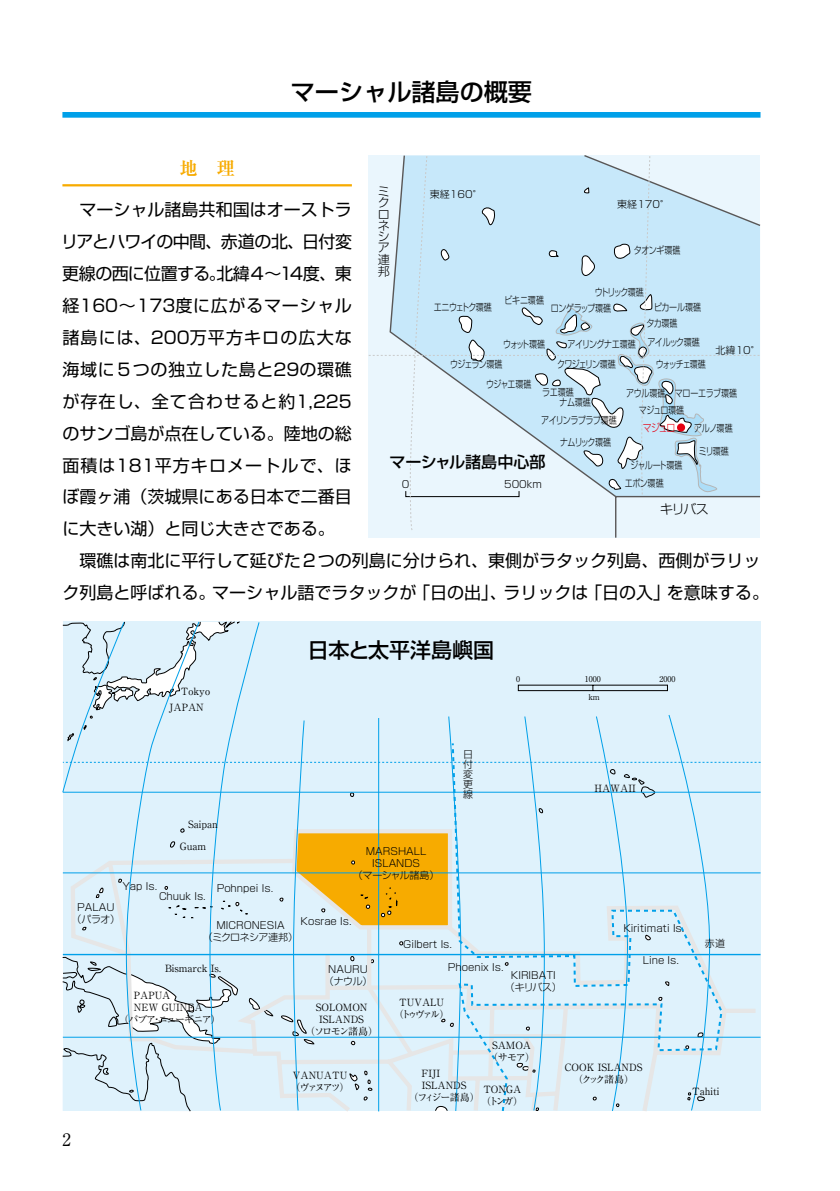
<style>
.page{position:relative;width:840px;height:1191px;background:#fff}
.page>*{position:absolute;margin:0;border:0;box-sizing:border-box;transform-origin:0 0}
.t1{font:500 24px "Shin Go Pro";color:#000}
.t2{font:21px "Shin Go Pro Medium 90 msp RKSJ H";color:#000}
.t3{font:700 18.4px "Ryumin Pro";color:#f7ab00}
.t4{font:17px/31.8px "Shin Go Pro";color:#000}
.t5{font:17px "Ryumin Pro";color:#000}
.t6{font:16px "Shin Go Pro Medium 90 msp RKSJ H";color:#000}
.t7{font:13px "Shin Go Pro Light 90 msp RKSJ H";color:#000}
.t8{font:12px/11.4px "Shin Go Pro Light 90 msp RKSJ V";color:#000;text-align:justify}
.t9{font:11px "Shin Go Pro Light 90 msp RKSJ H";color:#e60012;scale:.8 1}
.t10{font:10px/12px "Shin Go Pro Light 90 msp RKSJ H";color:#000;text-align:center}
.t11{font:10px/12px "Ryumin Pro Regular 90 msp RKSJ H";color:#000;text-align:center}
.t12{font:10px "Shin Go Pro Light 90 msp RKSJ H";color:#000;scale:.8 1}
.t13{font:10px/17.6px "Shin Go Pro Light 90 msp RKSJ H";letter-spacing:-.05em;color:#000;scale:.8 1}
.t14{font:10px "Shin Go Pro Light 90 msp RKSJ H";letter-spacing:-.055em;color:#000;scale:.8 1}
.t15{font:10px/15.4px "Shin Go Pro Light 90 msp RKSJ H";letter-spacing:-.03em;color:#000;scale:.8 1}
.t16{font:10px "Ryumin Pro Regular 90 msp RKSJ H";letter-spacing:-.125em;color:#000}
.t17{font:10px "Shin Go Pro Light 90 msp RKSJ H";letter-spacing:-.065em;color:#000;scale:.8 1}
.t18{font:10px/10.4px "Shin Go Pro Light 90 msp RKSJ H";letter-spacing:-.025em;color:#000;scale:.8 1}
.t19{font:10px "Shin Go Pro Light 90 msp RKSJ H";letter-spacing:-.1em;color:#000;scale:.8 1}
.t20{font:10px "Shin Go Pro Light 90 msp RKSJ H";letter-spacing:-.16em;color:#000;scale:.8 1}
.t21{font:10px "Shin Go Pro Light 90 msp RKSJ H";letter-spacing:-.06em;color:#000;scale:.8 1}
.t22{font:10px "Shin Go Pro Light 90 msp RKSJ H";letter-spacing:-.125em;color:#000;scale:.8 1}
.t23{font:10px "Shin Go Pro Light 90 msp RKSJ H";letter-spacing:-.09em;color:#000;scale:.8 1}
.t24{font:10px "Shin Go Pro Light 90 msp RKSJ H";letter-spacing:-.08em;color:#000;scale:.8 1}
.t25{font:10px/10px "Shin Go Pro Light 90 msp RKSJ V";color:#000;text-align:justify}
.t26{font:8px/17.4px "Ryumin Pro Regular 90 msp RKSJ H";color:#000;text-align:center}
</style>
<div class="page">
<hr style="left:62px;top:184px;width:289px;height:2px;background:#f7ab00">
<div style="left:62px;top:112px;width:698px;height:6px;background:#00a0e9"></div>
<svg style="left:369px;top:156px;width:390px;height:378px;background:#d0e9f6"></svg>
<svg style="left:676px;top:423px;width:8px;height:8px"></svg>
<div style="left:63px;top:622px;width:697px;height:489px;background:#dff2fc"></div>
<hr style="left:63px;top:1036px;width:697px;height:1px;background:#00a0e9">
<hr style="left:63px;top:872px;width:697px;height:1px;background:#00a0e9">
<hr style="left:63px;top:792px;width:697px;height:1px;background:#00a0e9">
<svg style="left:723px;top:762px;width:37px;height:1px"></svg>
<hr style="left:63px;top:954px;width:697px;height:1px;background:#00a0e9">
<svg style="left:62px;top:621px;width:649px;height:490px"></svg>
<div style="left:517px;top:684px;width:150px;height:7px;border:1px solid #000"></div>
<svg style="left:450px;top:741px;width:273px;height:370px"></svg>
<h1 class="t1" style="left:291px;top:72px;width:242px">マーシャル諸島の概要</h1>
<p class="t3" style="left:179px;top:153px;width:57px">地　理</p>
<p class="t4" style="left:61px;top:192px;width:709px">　マーシャル諸島共和国はオーストラ<br>リアとハワイの中間、赤道の北、日付変<br>更線の西に位置する。北緯４～14度、東<br>経160～173度に広がるマーシャル<br>諸島には、200万平方キロの広大な<br>海域に５つの独立した島と29の環礁<br>が存在し、全て合わせると約1,225<br>のサンゴ島が点在している。陸地の総<br>面積は181平方キロメートルで、ほ<br>ぼ霞ヶ浦（茨城県にある日本で二番目<br>に大きい湖）と同じ大きさである。<br>　環礁は南北に平行して延びた２つの列島に分けられ、東側がラタック列島、西側がラリック列島と呼ばれる。マーシャル語でラタックが「日の出」、ラリックは「日の入」を意味する。</p>
<p class="t8" style="left:377px;top:184px;width:13px">ミクロネシア連邦</p>
<p class="t10" style="left:429px;top:187px;width:54px">東経160°</p>
<p class="t17" style="left:433px;top:299px;width:74px">エニウェトク環礁</p>
<p class="t10" style="left:617px;top:197px;width:54px">東経170°</p>
<p class="t12" style="left:633px;top:242px;width:60px">タオンギ環礁</p>
<p class="t20" style="left:594px;top:284px;width:63px">ウトリック環礁</p>
<p class="t12" style="left:504px;top:292px;width:51px">ビキニ環礁</p>
<p class="t15" style="left:646px;top:299px;width:70px;text-indent:8px">ピカール環礁タカ環礁</p>
<p class="t21" style="left:647px;top:334px;width:67px">アイルック環礁</p>
<p class="t22" style="left:655px;top:356px;width:64px">ウォッチェ環礁</p>
<p class="t15" style="left:674px;top:385px;width:79px">マローエラブ環礁</p>
<p class="t12" style="left:693px;top:419px;width:50px">アルノ環礁</p>
<p class="t12" style="left:698px;top:442px;width:39px">ミリ環礁</p>
<p class="t13" style="left:624px;top:455px;width:74px;text-indent:6px">ジャルート環礁エボン環礁</p>
<p class="t14" style="left:550px;top:300px;width:77px">ロンゲラップ環礁</p>
<p class="t12" style="left:503px;top:336px;width:54px">ウォット環礁</p>
<p class="t13" style="left:567px;top:334px;width:87px">アイリングナエ環礁</p>
<p class="t10" style="left:715px;top:343px;width:47px">北緯10°</p>
<p class="t24" style="left:450px;top:356px;width:67px">ウジェラン環礁</p>
<p class="t19" style="left:557px;top:356px;width:75px">クワジェリン環礁</p>
<p class="t12" style="left:486px;top:376px;width:58px">ウジャエ環礁</p>
<p class="t18" style="left:559px;top:386px;width:41px;text-indent:-17px">ラエ環礁<br>ナム環礁</p>
<p class="t12" style="left:626px;top:385px;width:50px">アウル環礁</p>
<p class="t9" style="left:642px;top:418px;width:42px">マジュロ</p>
<p class="t12" style="left:638px;top:402px;width:58px">マジュロ環礁</p>
<p class="t14" style="left:541px;top:411px;width:96px">アイリンラプラプ環礁</p>
<p class="t23" style="left:559px;top:434px;width:65px">ナムリック環礁</p>
<p class="t6" style="left:389px;top:449px;width:157px">マーシャル諸島中心部</p>
<p class="t10" style="left:504px;top:477px;width:39px">500km</p>
<p class="t10" style="left:402px;top:477px;width:9px">0</p>
<p class="t7" style="left:659px;top:498px;width:50px">キリバス</p>
<p class="t11" style="left:169px;top:683px;width:42px;line-height:15.4px;text-align:left;text-indent:12px">Tokyo<br>JAPAN</p>
<p class="t2" style="left:307px;top:633px;width:188px">日本と太平洋島嶼国</p>
<p class="t26" style="left:516px;top:670px;width:5px">0</p>
<p class="t26" style="left:584px;top:670px;width:17px">1000 km</p>
<p class="t26" style="left:659px;top:670px;width:17px">2000</p>
<p class="t10" style="left:72px;top:899px;width:50px">PALAU（パラオ）</p>
<p class="t11" style="left:188px;top:817px;width:31px">Saipan</p>
<p class="t11" style="left:180px;top:839px;width:28px">Guam</p>
<p class="t10" style="left:122px;top:879px;width:36px">Yap Is.</p>
<p class="t10" style="left:159px;top:889px;width:48px">Chuuk Is.</p>
<p class="t10" style="left:217px;top:881px;width:58px">Pohnpei Is.</p>
<p class="t10" style="left:203px;top:917px;width:97px">MICRONESIA<br>（ミクロネシア連邦）</p>
<p class="t11" style="left:165px;top:961px;width:57px">Bismarck Is.</p>
<p class="t11" style="left:124px;top:988px;width:48px">　PAPUA</p>
<p class="t11" style="left:124px;top:1000px;width:80px">　NEW GUINEA</p>
<p class="t16" style="left:119px;top:1011px;width:103px">（パブア・ニューギニア）</p>
<p class="t10" style="left:352px;top:844px;width:88px">MARSHALL<br>ISLANDS<br>（マーシャル諸島）</p>
<p class="t10" style="left:300px;top:913px;width:53px">Kosrae Is.</p>
<p class="t25" style="left:463px;top:748px;width:11px">日付変更線</p>
<p class="t10" style="left:403px;top:936px;width:50px">Gilbert Is.</p>
<p class="t10" style="left:447px;top:960px;width:57px">Phoenix Is.</p>
<p class="t10" style="left:323px;top:962px;width:50px">NAURU（ナウル）</p>
<p class="t10" style="left:504px;top:968px;width:59px">KIRIBATI（キリバス）</p>
<p class="t11" style="left:305px;top:1001px;width:75px">SOLOMON<br>ISLANDS<br>（ソロモン諸島）</p>
<p class="t11" style="left:393px;top:995px;width:57px">TUVALU（トゥヴァル）</p>
<p class="t11" style="left:290px;top:1068px;width:60px;text-align:left">VANUATU（ヴァヌアツ）</p>
<p class="t11" style="left:421px;top:1066px;width:40px">FIJI　　</p>
<p class="t11" style="left:421px;top:1078px;width:46px">ISLANDS</p>
<p class="t11" style="left:408px;top:1090px;width:73px">（フィジー諸島）</p>
<p class="t11" style="left:488px;top:1039px;width:48px">SAMOA（サモア）</p>
<p class="t11" style="left:481px;top:1082px;width:43px;text-align:left">TONGA（トンガ）</p>
<p class="t11" style="left:594px;top:781px;width:43px">HAWAII</p>
<p class="t10" style="left:623px;top:920px;width:63px">Kiritimati Is.</p>
<p class="t10" style="left:642px;top:952px;width:38px">Line Is.</p>
<p class="t10" style="left:704px;top:936px;width:21px">赤道</p>
<p class="t11" style="left:564px;top:1061px;width:79px">COOK ISLANDS（クック諸島）</p>
<p class="t11" style="left:691px;top:1084px;width:29px">Tahiti</p>
<p class="t5" style="left:62px;top:1126px;width:10px">2</p>
</div>
